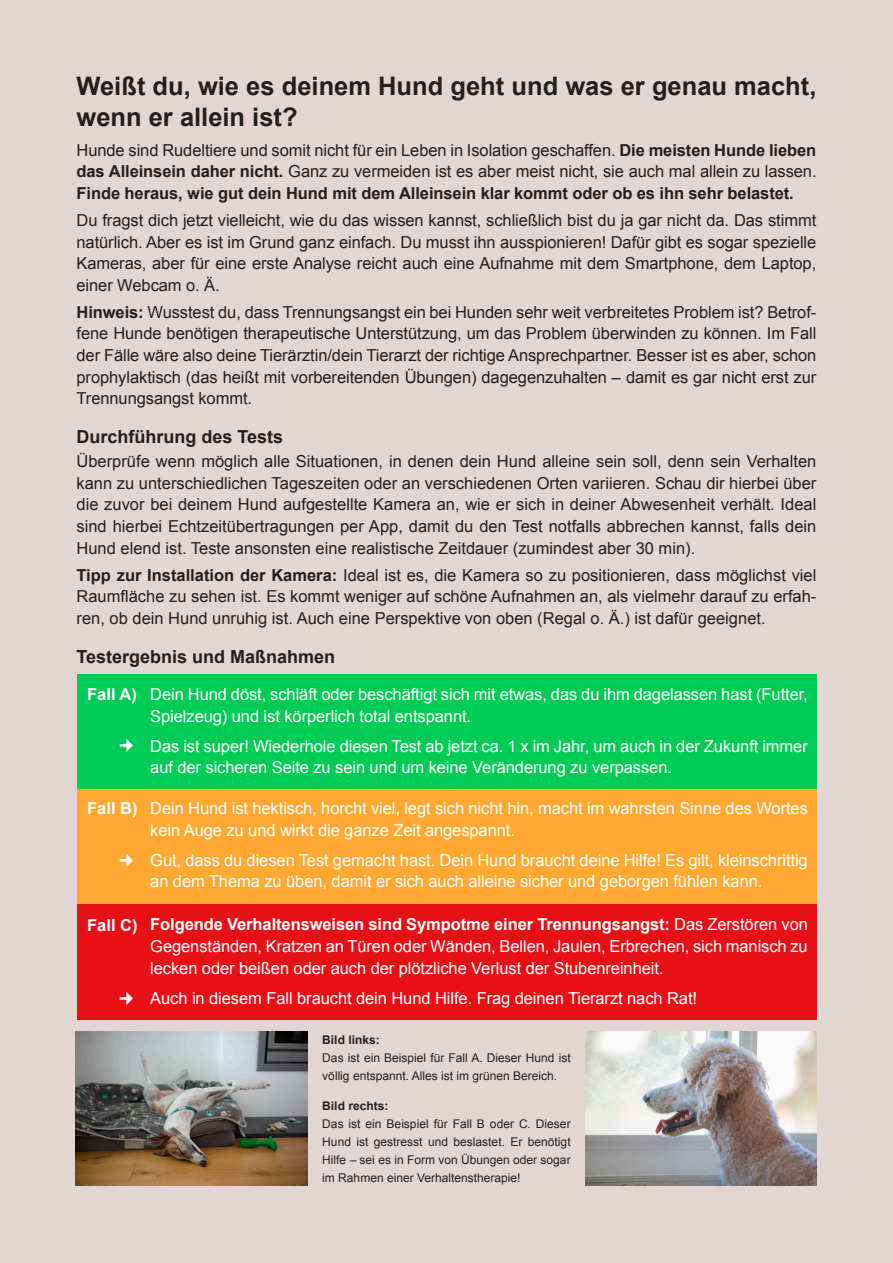
<style>
.page{position:relative;width:893px;height:1263px;background:#e2d6d4}
.page>*{position:absolute;margin:0;border:0;box-sizing:border-box;transform-origin:0 0}
.t1{font:700 25.5px/30.6px "Arial";color:#231f20}
.t2{font:700 18px "Arial";color:#231f20}
.t3{font:16.5px/21.6px "Arial";letter-spacing:-.005em;color:#231f20;text-align:justify}
.t4{font:16.5px/21.6px "Arial";letter-spacing:-.005em;color:#fff}
.t5{font:700 16.5px "Arial";color:#fff}
.t6{font:12px/18px "Arial";color:#231f20}
.t7{font:700 12px "Arial";color:#231f20}
.s1{font-weight:700}
</style>
<div class="page">
<div style="left:77px;top:674px;width:739px;height:115px;background:#00cb54"></div>
<img style="left:76px;top:1031px;width:231px;height:155px">
<img style="left:585px;top:1032px;width:231px;height:154px">
<div style="left:77px;top:789px;width:739px;height:116px;background:#ffa933"></div>
<div style="left:77px;top:904px;width:739px;height:116px;background:#e61017"></div>
<h1 class="t1" style="left:77px;top:71px;width:741px">Weißt du, wie es deinem Hund geht und was er genau macht, wenn er allein ist?</h1>
<p class="t3" style="left:77px;top:139px;width:742px">Hunde sind Rudeltiere und somit nicht für ein Leben in Isolation geschaffen. <span class="s1">Die meisten Hunde lieben das Alleinsein daher nicht.</span> Ganz zu vermeiden ist es aber meist nicht, sie auch mal allein zu lassen.<br><span class="s1">Finde heraus, wie gut dein Hund mit dem Alleinsein klar kommt oder ob es ihn sehr belastet.</span></p>
<p class="t3" style="left:77px;top:209px;width:741px">Du fragst dich jetzt vielleicht, wie du das wissen kannst, schließlich bist du ja gar nicht da. Das stimmt natürlich. Aber es ist im Grund ganz einfach. Du musst ihn ausspionieren! Dafür gibt es sogar spezielle Kameras, aber für eine erste Analyse reicht auch eine Aufnahme mit dem Smartphone, dem Laptop, einer Webcam o. Ä.</p>
<p class="t3" style="left:77px;top:301px;width:741px"><span class="s1">Hinweis:</span> Wusstest du, dass Trennungsangst ein bei Hunden sehr weit verbreitetes Problem ist? Betrof&shy;fene Hunde benötigen therapeutische Unterstützung, um das Problem überwinden zu können. Im Fall der Fälle wäre also deine Tierärztin/dein Tierarzt der richtige Ansprechpartner. Besser ist es aber, schon prophylaktisch (das heißt mit vorbereitenden Übungen) dagegenzuhalten – damit es gar nicht erst zur Trennungsangst kommt.</p>
<p class="t2" style="left:77px;top:427px;width:208px">Durchführung des Tests</p>
<p class="t3" style="left:77px;top:451px;width:741px">Überprüfe wenn möglich alle Situationen, in denen dein Hund alleine sein soll, denn sein Verhalten kann zu unterschiedlichen Tageszeiten oder an verschiedenen Orten variieren. Schau dir hierbei über die zuvor bei deinem Hund aufgestellte Kamera an, wie er sich in deiner Abwesenheit verhält. Ideal sind hierbei Echtzeitübertragungen per App, damit du den Test notfalls abbrechen kannst, falls dein Hund elend ist. Teste ansonsten eine realistische Zeitdauer (zumindest aber 30 min).</p>
<p class="t3" style="left:77px;top:564px;width:741px"><span class="s1">Tipp zur Installation der Kamera:</span> Ideal ist es, die Kamera so zu positionieren, dass möglichst viel Raumfläche zu sehen ist. Es kommt weniger auf schöne Aufnahmen an, als vielmehr darauf zu erfah&shy;ren, ob dein Hund unruhig ist. Auch eine Perspektive von oben (Regal o. Ä.) ist dafür geeignet.</p>
<p class="t2" style="left:77px;top:646px;width:260px">Testergebnis und Maßnahmen</p>
<p class="t5" style="left:87px;top:685px;width:51px">Fall A)</p>
<p class="t5" style="left:87px;top:799px;width:52px">Fall B)</p>
<p class="t5" style="left:87px;top:916px;width:52px">Fall C)</p>
<p class="t4" style="left:150px;top:683px;width:659px">Dein Hund döst, schläft oder beschäftigt sich mit etwas, das du ihm dagelassen hast (Futter,<br>Spielzeug) und ist körperlich total entspannt.</p>
<p class="t4" style="left:150px;top:735px;width:659px">Das ist super! Wiederhole diesen Test ab jetzt ca. 1 x im Jahr, um auch in der Zukunft immer auf der sicheren Seite zu sein und um keine Veränderung zu verpassen.</p>
<p class="t4" style="left:150px;top:797px;width:659px">Dein Hund ist hektisch, horcht viel, legt sich nicht hin, macht im wahrsten Sinne des Wortes kein Auge zu und wirkt die ganze Zeit angespannt.</p>
<p class="t4" style="left:150px;top:849px;width:659px">Gut, dass du diesen Test gemacht hast. Dein Hund braucht deine Hilfe! Es gilt, kleinschrittig an dem Thema zu üben, damit er sich auch alleine sicher und geborgen fühlen kann.</p>
<p class="t4" style="left:150px;top:914px;width:659px;text-align:justify"><span class="s1">Folgende Verhaltensweisen sind Sympotme einer Trennungsangst:</span> Das Zerstören von Gegenständen, Kratzen an Türen oder Wänden, Bellen, Jaulen, Erbrechen, sich manisch zu lecken oder beißen oder auch der plötzliche Verlust der Stubenreinheit.</p>
<p class="t4" style="left:150px;top:987px;width:548px">Auch in diesem Fall braucht dein Hund Hilfe. Frag deinen Tierarzt nach Rat!</p>
<p class="t7" style="left:322px;top:1033px;width:59px">Bild links:</p>
<p class="t6" style="left:322px;top:1049px;width:250px">Das ist ein Beispiel für Fall A. Dieser Hund ist völlig entspannt. Alles ist im grünen Bereich.</p>
<p class="t7" style="left:322px;top:1099px;width:68px">Bild rechts:</p>
<p class="t6" style="left:322px;top:1115px;width:250px;text-align:justify">Das ist ein Beispiel für Fall B oder C. Dieser Hund ist gestresst und beslastet. Er benötigt Hilfe – sei es in Form von Übungen oder sogar im Rahmen einer Verhaltenstherapie!</p>
</div>
